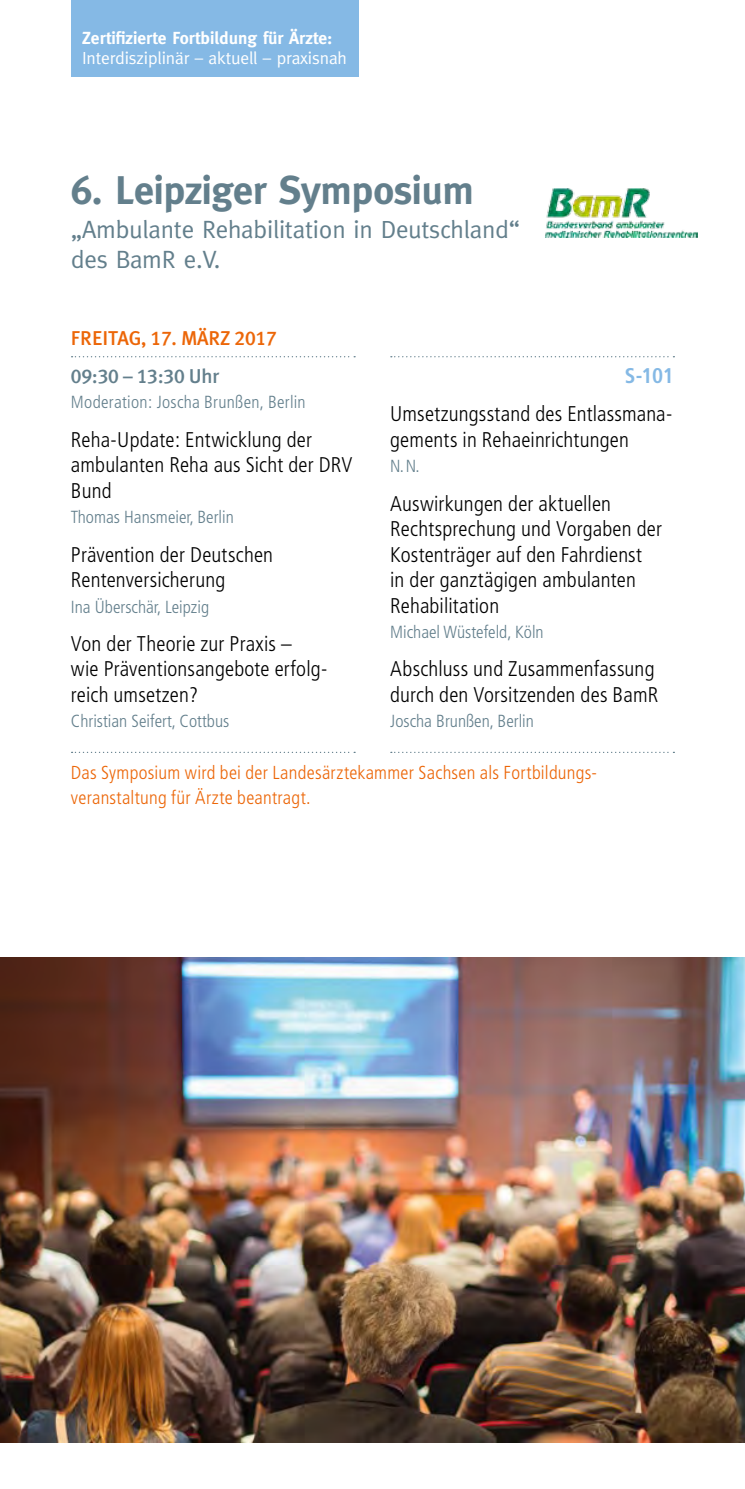
<style>
.page{position:relative;width:745px;height:1489px;background:#fff}
.page>*{position:absolute;margin:0;border:0;box-sizing:border-box;transform-origin:0 0}
.t1{font:700 40px "Meta Plus";letter-spacing:-.01em;color:#637f8c}
.t2{font:25px/30px "Meta Plus";letter-spacing:-.01em;color:#637f8c}
.t3{font:300 condensed 21.25px/25.5px "Frutiger";letter-spacing:.005em;color:#000}
.t4{font:700 condensed 21.25px "Frutiger";color:#85b9e5}
.t5{font:20px/38.2px "Meta Plus Medium Caps";letter-spacing:-.01em;color:#ec6608}
.t6{font:300 condensed 18.75px/25.5px "Frutiger";letter-spacing:.015em;color:#ec6608}
.t7{font:300 condensed 17.5px "Frutiger";color:#637f8c}
.t8{font:17.5px "Meta Plus";letter-spacing:-.01em;color:#fff}
.t9{font:700 17.5px "Meta Plus";color:#fff}
.s1{color:#637f8c}
.s2{font-family:"Meta Plus";font-weight:500;color:#637f8c}
</style>
<div class="page">
<img style="left:0;top:957px;width:744px;height:484px">
<svg style="left:71px;top:356px;width:284px;height:1px"></svg>
<svg style="left:71px;top:751px;width:284px;height:2px"></svg>
<svg style="left:390px;top:356px;width:284px;height:1px"></svg>
<svg style="left:390px;top:751px;width:284px;height:2px"></svg>
<img style="left:545px;top:188px;width:152px;height:50px">
<div style="left:71px;top:0;width:287px;height:77px;background:#85b9e5"></div>
<p class="t9" style="left:82px;top:28px;width:251px">Zertifizierte Fortbildung für Ärzte:</p>
<p class="t8" style="left:82px;top:48px;width:266px">Interdisziplinär – aktuell – praxisnah</p>
<h1 class="t1" style="left:71px;top:167px;width:404px">6. Leipziger Symposium</h1>
<p class="t2" style="left:71px;top:214px;width:450px">„Ambulante Rehabilitation in Deutschland“ des BamR e.V.</p>
<p class="t5" style="left:71px;top:318px;width:207px">FREITAG, 17. MÄRZ 2017<br><span class="s1">09:30 – 13:30</span> <span class="s2">Uhr</span></p>
<p class="t7" style="left:71px;top:392px;width:236px">Moderation: Joscha Brunßen, Berlin</p>
<p class="t3" style="left:71px;top:427px;width:283px">Reha-Update: Entwicklung der ambulanten Reha aus Sicht der DRV<br>Bund</p>
<p class="t7" style="left:71px;top:507px;width:164px">Thomas Hansmeier, Berlin</p>
<p class="t3" style="left:71px;top:541px;width:203px">Prävention der Deutschen<br>Rentenversicherung</p>
<p class="t7" style="left:71px;top:596px;width:140px">Ina Überschär, Leipzig</p>
<p class="t3" style="left:71px;top:631px;width:258px">Von der Theorie zur Praxis –<br>wie Präventionsangebote erfolg&shy;reich umsetzen?</p>
<p class="t7" style="left:71px;top:711px;width:160px">Christian Seifert, Cottbus</p>
<p class="t4" style="left:624px;top:363px;width:51px">S-101</p>
<p class="t3" style="left:390px;top:401px;width:283px">Umsetzungsstand des Entlassmana&shy;gements in Rehaeinrichtungen</p>
<p class="t7" style="left:390px;top:456px;width:31px">N.N.</p>
<p class="t3" style="left:390px;top:490px;width:273px">Auswirkungen der aktuellen<br>Rechtsprechung und Vorgaben der<br>Kostenträger auf den Fahrdienst<br>in der ganztägigen ambulanten<br>Rehabilitation</p>
<p class="t7" style="left:390px;top:622px;width:155px">Michael Wüstefeld, Köln</p>
<p class="t3" style="left:390px;top:656px;width:269px">Abschluss und Zusammenfassung durch den Vorsitzenden des BamR</p>
<p class="t7" style="left:390px;top:711px;width:145px">Joscha Brunßen, Berlin</p>
<p class="t6" style="left:71px;top:759px;width:527px">Das Symposium wird bei der Landesärztekammer Sachsen als Fortbildungs&shy;veranstaltung für Ärzte beantragt.</p>
</div>
